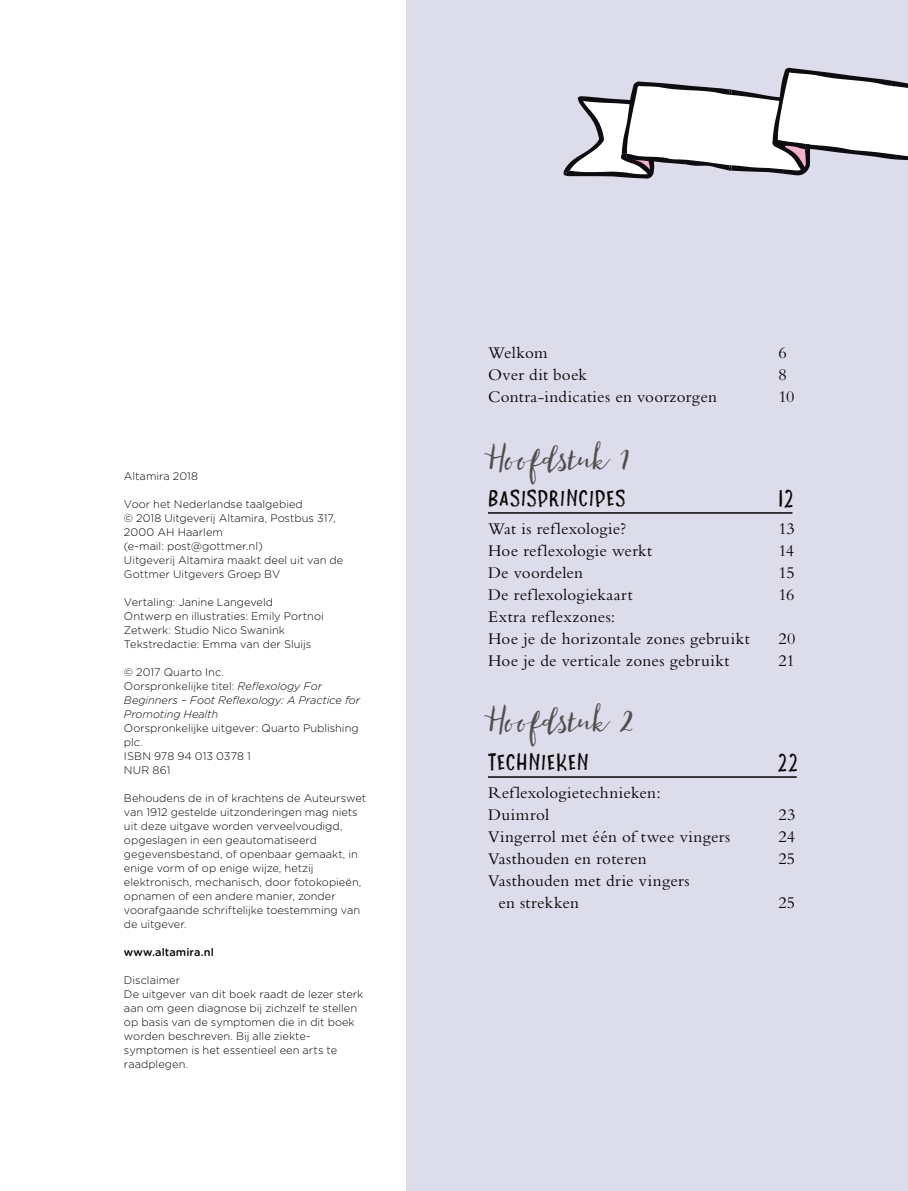
<style>
.page{position:relative;width:908px;height:1191px;background:#fff}
.page>*{position:absolute;margin:0;border:0;box-sizing:border-box;transform-origin:0 0}
.t1{font:36px "Fontbox Deliciously";color:#524f4f}
.t2{font:34px "Fontbox Jeronimo Bouncy";letter-spacing:.035em;color:#040503}
.t3{font:17px/22px "Bembo Std";letter-spacing:.015em;color:#040503}
.t4{font:300 11px/14px "Gotham Rounded";color:#040503}
.t5{font:italic 300 11px/14px "Gotham Rounded";letter-spacing:-.005em;color:#040503}
.t6{font:500 11px "Gotham Rounded";letter-spacing:.005em;color:#040503}
.s1{font-style:normal}
</style>
<div class="page">
<div style="left:406px;top:0;width:501px;height:1191px;background:#dddceb"></div>
<svg style="left:563px;top:68px;width:344px;height:111px"></svg>
<hr style="left:488px;top:512px;width:304px;height:2px;background:#040503">
<hr style="left:488px;top:776px;width:308px;height:2px;background:#040503">
<p class="t4" style="left:124px;top:468px;width:76px">Altamira 2018</p>
<p class="t4" style="left:124px;top:496px;width:221px">Voor het Nederlandse taalgebied<br>© 2018 Uitgeverij Altamira, Postbus 317,<br>2000 AH Haarlem<br>(e-mail: post@gottmer.nl)<br>Uitgeverij Altamira maakt deel uit van de<br>Gottmer Uitgevers Groep BV</p>
<p class="t4" style="left:124px;top:594px;width:201px">Vertaling: Janine Langeveld Ontwerp en illustraties: Emily Portnoi Zetwerk: Studio Nico Swanink Tekstredactie: Emma van der Sluijs</p>
<p class="t5" style="left:124px;top:664px;width:238px"><span class="s1">© 2017 Quarto Inc.<br>Oorspronkelijke titel:</span> Reflexology For<br>Beginners – Foot Reflexology: A Practice for<br>Promoting Health</p>
<p class="t4" style="left:124px;top:720px;width:236px">Oorspronkelijke uitgever: Quarto Publishing plc.<br>ISBN 978 94 013 0378 1<br>NUR 861</p>
<p class="t4" style="left:124px;top:790px;width:243px">Behoudens de in of krachtens de Auteurswet van 1912 gestelde uitzonderingen mag niets uit deze uitgave worden verveelvoudigd, opgeslagen in een geautomatiseerd gegevensbestand, of openbaar gemaakt, in enige vorm of op enige wijze, hetzij elektronisch, mechanisch, door fotokopieën, opnamen of een andere manier, zonder voorafgaande schriftelijke toestemming van de uitgever.</p>
<p class="t6" style="left:124px;top:944px;width:91px">www.altamira.nl</p>
<p class="t4" style="left:124px;top:972px;width:241px">Disclaimer<br>De uitgever van dit boek raadt de lezer sterk aan om geen diagnose bij zichzelf te stellen op basis van de symptomen die in dit boek worden beschreven. Bij alle ziekte&shy;symptomen is het essentieel een arts te raadplegen.</p>
<h3 class="t3" style="left:488px;top:341px;width:61px">Welkom</h3>
<h3 class="t3" style="left:778px;top:341px;width:10px">6</h3>
<h3 class="t3" style="left:488px;top:363px;width:101px">Over dit boek</h3>
<h3 class="t3" style="left:778px;top:363px;width:10px">8</h3>
<h3 class="t3" style="left:488px;top:385px;width:230px">Contra-indicaties en voorzorgen</h3>
<h3 class="t3" style="left:778px;top:385px;width:18px">10</h3>
<h1 class="t1" style="left:488px;top:432px;width:144px">Hoofdstuk 1</h1>
<h2 class="t2" style="left:488px;top:482px;width:139px">BASISPRINCIPES</h2>
<h2 class="t2" style="left:778px;top:482px;width:17px">12</h2>
<h3 class="t3" style="left:488px;top:517px;width:140px">Wat is reflexologie?</h3>
<h3 class="t3" style="left:778px;top:517px;width:18px">13</h3>
<h3 class="t3" style="left:488px;top:539px;width:166px">Hoe reflexologie werkt</h3>
<h3 class="t3" style="left:778px;top:539px;width:17px">14</h3>
<h3 class="t3" style="left:488px;top:561px;width:96px">De voordelen</h3>
<h3 class="t3" style="left:778px;top:561px;width:18px">15</h3>
<h3 class="t3" style="left:488px;top:583px;width:146px">De reflexologiekaart</h3>
<h3 class="t3" style="left:778px;top:583px;width:18px">16</h3>
<h3 class="t3" style="left:488px;top:605px;width:263px">Extra reflexzones:<br>Hoe je de horizontale zones gebruikt</h3>
<h3 class="t3" style="left:778px;top:627px;width:19px">20</h3>
<h3 class="t3" style="left:488px;top:649px;width:243px">Hoe je de verticale zones gebruikt</h3>
<h3 class="t3" style="left:778px;top:649px;width:18px">21</h3>
<h1 class="t1" style="left:488px;top:694px;width:147px">Hoofdstuk 2</h1>
<h2 class="t2" style="left:488px;top:746px;width:102px">TECHNIEKEN</h2>
<h2 class="t2" style="left:778px;top:746px;width:21px">22</h2>
<h3 class="t3" style="left:488px;top:781px;width:174px">Reflexologietechnieken:<br>Duimrol</h3>
<h3 class="t3" style="left:778px;top:803px;width:19px">23</h3>
<h3 class="t3" style="left:488px;top:825px;width:244px">Vingerrol met één of twee vingers</h3>
<h3 class="t3" style="left:778px;top:825px;width:18px">24</h3>
<h3 class="t3" style="left:488px;top:847px;width:160px">Vasthouden en roteren</h3>
<h3 class="t3" style="left:778px;top:847px;width:18px">25</h3>
<h3 class="t3" style="left:498px;top:869px;width:192px;text-indent:-10px">Vasthouden met drie vingers en strekken</h3>
<h3 class="t3" style="left:778px;top:891px;width:18px">25</h3>
</div>
